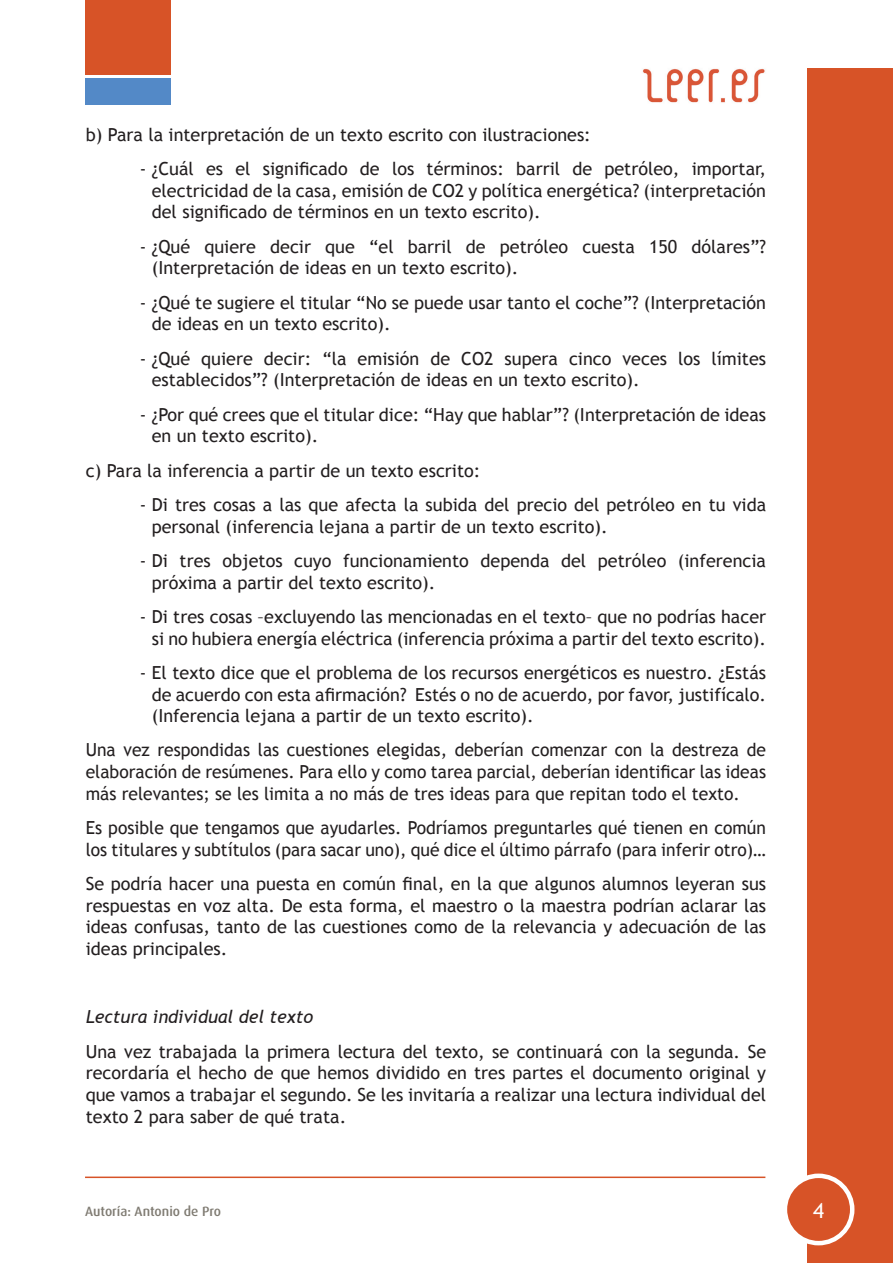
<style>
.page{position:relative;width:893px;height:1263px;background:#fff}
.page>*{position:absolute;margin:0;border:0;box-sizing:border-box;transform-origin:0 0}
.t1{font:21px "Trebuchet MS";color:#fff}
.t2{font:18px/21.6px "Trebuchet MS";color:#231f20}
.t3{font:italic 18px "Trebuchet MS";color:#231f20}
.t4{font:500 13.5px "Dax";color:#7f7b72}
</style>
<div class="page">
<div style="left:85px;top:0;width:85px;height:74px;background:#d75327"></div>
<div style="left:85px;top:78px;width:85px;height:27px;background:#5389c7"></div>
<hr style="left:85px;top:1176px;width:680px;height:2px;background:#d75327">
<div style="left:808px;top:68px;width:85px;height:1195px;background:#d75327"></div>
<div style="left:785px;top:1176px;width:67px;height:67px;background:#d75327;border-radius:50%"></div>
<div style="left:783px;top:1173px;width:71px;height:72px;border:4px solid #fff;border-radius:50%"></div>
<img style="left:642px;top:68px;width:123px;height:35px">
<p class="t2" style="left:86px;top:124px;width:507px">b) Para la interpretación de un texto escrito con ilustraciones:</p>
<p class="t2" style="left:152px;top:158px;width:616px;text-align:justify;text-indent:-12px">- ¿Cuál es el significado de los términos: barril de petróleo, importar, electricidad de la casa, emisión de CO2 y política energética? (interpretación del significado de términos en un texto escrito).</p>
<p class="t2" style="left:152px;top:236px;width:616px;text-indent:-12px">- ¿Qué quiere decir que “el barril de petróleo cuesta 150 dólares”? (Interpretación de ideas en un texto escrito).</p>
<p class="t2" style="left:152px;top:292px;width:616px;text-indent:-12px">- ¿Qué te sugiere el titular “No se puede usar tanto el coche”? (Interpretación de ideas en un texto escrito).</p>
<p class="t2" style="left:152px;top:348px;width:616px;text-indent:-12px">- ¿Qué quiere decir: “la emisión de CO2 supera cinco veces los límites establecidos”? (Interpretación de ideas en un texto escrito).</p>
<p class="t2" style="left:152px;top:404px;width:616px;text-indent:-12px">- ¿Por qué crees que el titular dice: “Hay que hablar”? (Interpretación de ideas en un texto escrito).</p>
<p class="t2" style="left:86px;top:460px;width:396px">c) Para la inferencia a partir de un texto escrito:</p>
<p class="t2" style="left:152px;top:494px;width:616px;text-indent:-12px">- Di tres cosas a las que afecta la subida del precio del petróleo en tu vida personal (inferencia lejana a partir de un texto escrito).</p>
<p class="t2" style="left:152px;top:550px;width:616px;text-indent:-12px">- Di tres objetos cuyo funcionamiento dependa del petróleo (inferencia próxima a partir del texto escrito).</p>
<p class="t2" style="left:140px;top:606px;width:628px;text-align:right">- Di tres cosas –excluyendo las mencionadas en el texto– que no podrías hacer si no hubiera energía eléctrica (inferencia próxima a partir del texto escrito).</p>
<p class="t2" style="left:152px;top:662px;width:616px;text-align:justify;text-indent:-12px">- El texto dice que el problema de los recursos energéticos es nuestro. ¿Estás de acuerdo con esta afirmación? Estés o no de acuerdo, por favor, justifícalo. (Inferencia lejana a partir de un texto escrito).</p>
<p class="t2" style="left:86px;top:739px;width:682px;text-align:justify">Una vez respondidas las cuestiones elegidas, deberían comenzar con la destreza de elaboración de resúmenes. Para ello y como tarea parcial, deberían identificar las ideas más relevantes; se les limita a no más de tres ideas para que repitan todo el texto.</p>
<p class="t2" style="left:86px;top:817px;width:682px">Es posible que tengamos que ayudarles. Podríamos preguntarles qué tienen en común los titulares y subtítulos (para sacar uno), qué dice el último párrafo (para inferir otro)…</p>
<p class="t2" style="left:86px;top:873px;width:682px;text-align:justify">Se podría hacer una puesta en común final, en la que algunos alumnos leyeran sus respuestas en voz alta. De esta forma, el maestro o la maestra podrían aclarar las ideas confusas, tanto de las cuestiones como de la relevancia y adecuación de las ideas principales.</p>
<p class="t3" style="left:86px;top:1006px;width:229px">Lectura individual del texto</p>
<p class="t2" style="left:86px;top:1041px;width:682px;text-align:justify">Una vez trabajada la primera lectura del texto, se continuará con la segunda. Se recordaría el hecho de que hemos dividido en tres partes el documento original y que vamos a trabajar el segundo. Se les invitaría a realizar una lectura individual del texto 2 para saber de qué trata.</p>
<p class="t4" style="left:85px;top:1204px;width:138px">Autoría: Antonio de Pro</p>
<p class="t1" style="left:813px;top:1198px;width:13px">4</p>
</div>
